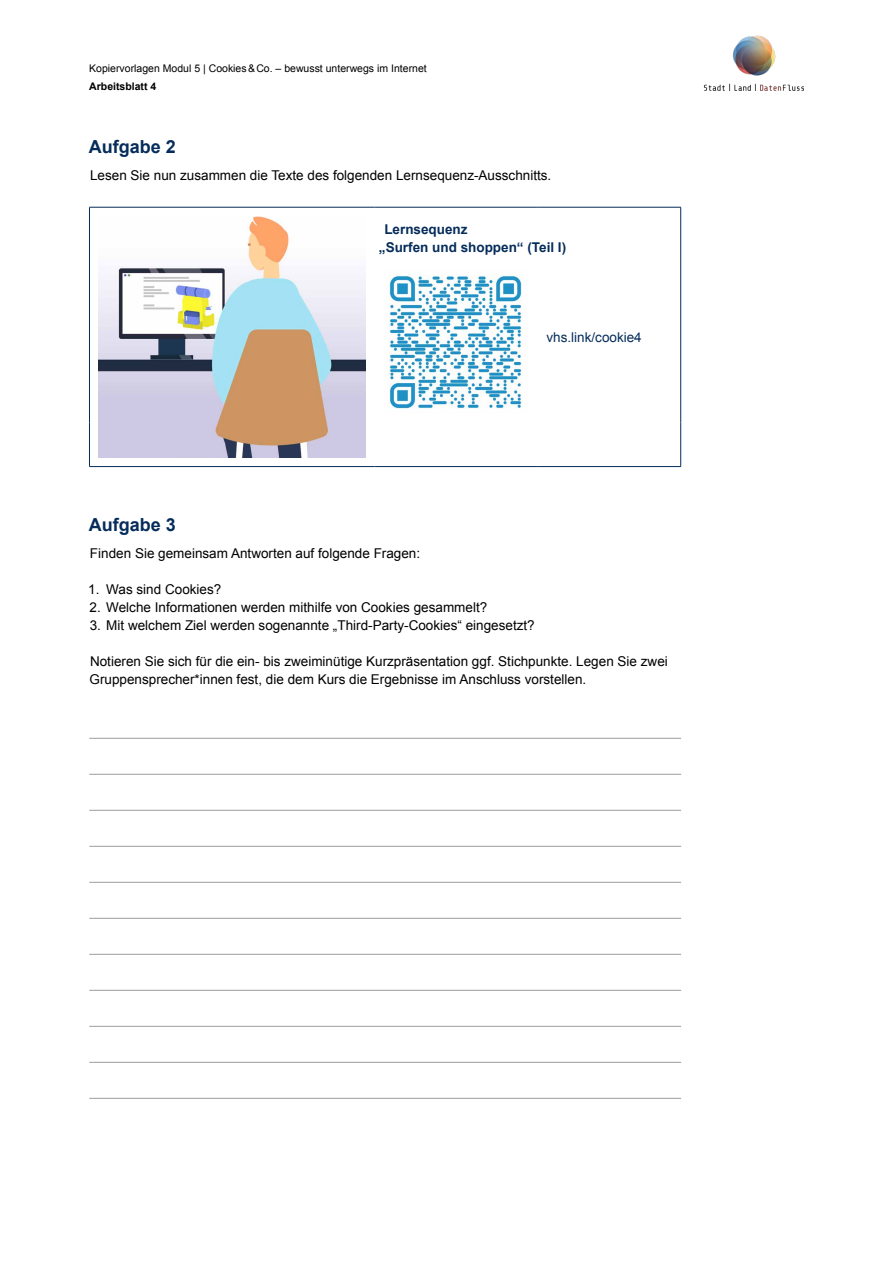
<style>
.page{position:relative;width:893px;height:1263px;background:#fff}
.page>*{position:absolute;margin:0;border:0;box-sizing:border-box;transform-origin:0 0}
.t1{font:700 18px "Arial";color:#052c5a}
.t2{font:13.5px/18px "Arial";color:#000}
.t3{font:700 13.5px/18px "Arial";color:#052c5a}
.t4{font:13.5px "Arial";color:#052c5a}
.t5{font:10.5px "Arial";color:#000}
.t6{font:700 10.5px "Arial";color:#000}
</style>
<div class="page">
<hr style="left:89px;top:738px;width:592px;height:1px;background:#9d9d9c">
<hr style="left:89px;top:774px;width:592px;height:1px;background:#9d9d9c">
<hr style="left:89px;top:810px;width:592px;height:1px;background:#9d9d9c">
<hr style="left:89px;top:846px;width:592px;height:1px;background:#9d9d9c">
<hr style="left:89px;top:882px;width:592px;height:1px;background:#9d9d9c">
<hr style="left:89px;top:918px;width:592px;height:1px;background:#9d9d9c">
<hr style="left:89px;top:954px;width:592px;height:1px;background:#9d9d9c">
<hr style="left:89px;top:990px;width:592px;height:1px;background:#9d9d9c">
<hr style="left:89px;top:1026px;width:592px;height:1px;background:#9d9d9c">
<hr style="left:89px;top:1062px;width:592px;height:1px;background:#9d9d9c">
<hr style="left:89px;top:1098px;width:592px;height:1px;background:#9d9d9c">
<hr style="left:89px;top:207px;width:286px;height:1px;background:#052c5a">
<hr style="left:89px;top:207px;width:1px;height:54px;background:#052c5a">
<hr style="left:89px;top:261px;width:1px;height:161px;background:#052c5a">
<hr style="left:89px;top:422px;width:1px;height:44px;background:#052c5a">
<hr style="left:89px;top:466px;width:286px;height:1px;background:#052c5a">
<hr style="left:375px;top:207px;width:162px;height:1px;background:#052c5a">
<hr style="left:537px;top:207px;width:144px;height:1px;background:#052c5a">
<hr style="left:680px;top:207px;width:1px;height:54px;background:#052c5a">
<hr style="left:680px;top:261px;width:1px;height:161px;background:#052c5a">
<hr style="left:680px;top:422px;width:1px;height:44px;background:#052c5a">
<hr style="left:375px;top:466px;width:162px;height:1px;background:#052c5a">
<hr style="left:537px;top:466px;width:144px;height:1px;background:#052c5a">
<img style="left:98px;top:216px;width:268px;height:242px">
<img style="left:389px;top:275px;width:133px;height:134px">
<img style="left:704px;top:36px;width:100px;height:54px">
<p class="t5" style="left:89px;top:61px;width:339px">Kopiervorlagen Modul 5 | Cookies&amp;Co. – bewusst unterwegs im Internet</p>
<p class="t6" style="left:89px;top:79px;width:69px">Arbeitsblatt 4</p>
<h1 class="t1" style="left:89px;top:135px;width:89px">Aufgabe 2</h1>
<p class="t2" style="left:90px;top:166px;width:463px">Lesen Sie nun zusammen die Texte des folgenden Lernsequenz-Ausschnitts.</p>
<p class="t3" style="left:379px;top:221px;width:189px;text-indent:5px">Lernsequenz<br>„Surfen und shoppen“ (Teil I)</p>
<p class="t4" style="left:546px;top:328px;width:97px">vhs.link/cookie4</p>
<h1 class="t1" style="left:89px;top:513px;width:89px">Aufgabe 3</h1>
<p class="t2" style="left:90px;top:544px;width:332px">Finden Sie gemeinsam Antworten auf folgende Fragen:</p>
<p class="t2" style="left:88px;top:580px;width:135px">1. Was sind Cookies?</p>
<p class="t2" style="left:90px;top:598px;width:399px">2. Welche Informationen werden mithilfe von Cookies gesammelt?</p>
<p class="t2" style="left:90px;top:616px;width:447px">3. Mit welchem Ziel werden sogenannte „Third-Party-Cookies“ eingesetzt?</p>
<p class="t2" style="left:90px;top:652px;width:580px">Notieren Sie sich für die ein- bis zweiminütige Kurzpräsentation ggf. Stichpunkte. Legen Sie zwei<br>Gruppensprecher*innen fest, die dem Kurs die Ergebnisse im Anschluss vorstellen.</p>
</div>
